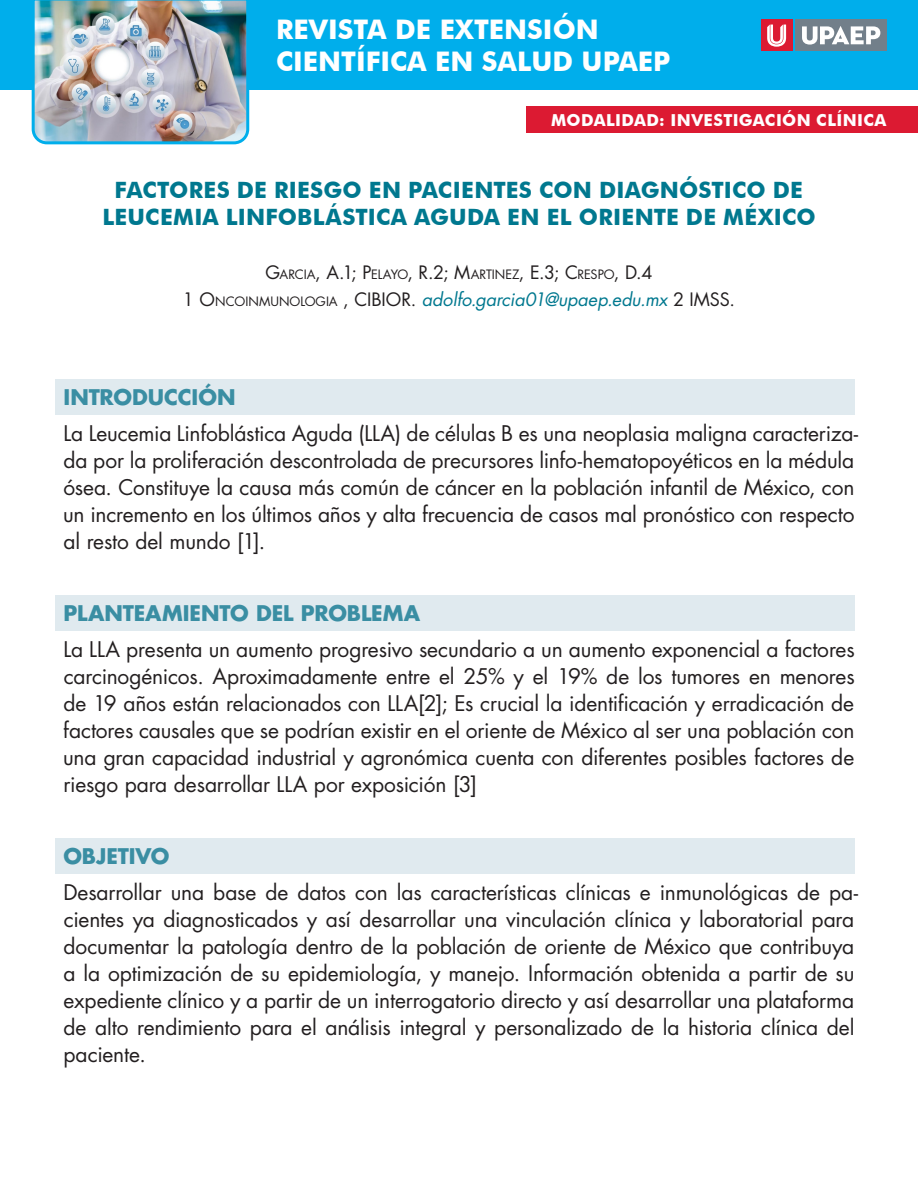
<style>
.page{position:relative;width:918px;height:1188px;background:#fff}
.page>*{position:absolute;margin:0;border:0;box-sizing:border-box;transform-origin:0 0}
.t1{font:700 27px/32.4px "Futura BT";color:#fff}
.título{font:700 22.5px/27px "Futura BT";letter-spacing:.01em;color:#00788f;text-align:center}
.cuerpo{font:21px/27px "Futura Std";letter-spacing:-.01em;color:#231f20}
.apartado{font:700 21px "Futura Std";letter-spacing:-.005em;color:#3a8ea3}
.autores{font:18px "Futura Std";color:#231f20}
.autores-2{font:italic 18px "Futura Std";letter-spacing:-.005em;color:#00788f}
.t2{font:700 16.5px "Futura BT";letter-spacing:.02em;color:#fff}
.autores-3{font:12.6px "Futura Std";letter-spacing:.005em;color:#231f20}
.s1{font-size:12.6px}
.s2{font-size:18px}
.s3{font-style:normal;color:#231f20}
</style>
<div class="page">
<div style="left:0;top:0;width:918px;height:90px;background:#00aeeb"></div>
<img style="left:31px;top:0;width:219px;height:145px">
<div style="left:796px;top:20px;width:91px;height:31px;background:#727f8a"></div>
<svg style="left:802px;top:26px;width:78px;height:19px"></svg>
<div style="left:761px;top:20px;width:31px;height:31px;background:#dc1a32"></div>
<svg style="left:767px;top:25px;width:19px;height:22px"></svg>
<div style="left:526px;top:106px;width:392px;height:27px;background:#dc1a32"></div>
<div style="left:56px;top:379px;width:799px;height:36px;background:#e0eaef"></div>
<div style="left:56px;top:595px;width:799px;height:36px;background:#e0eaef"></div>
<div style="left:56px;top:838px;width:799px;height:36px;background:#e0eaef"></div>
<p class="t1" style="left:276px;top:13px;width:396px">REVISTA DE EXTENSIÓN<br>CIENTÍFICA EN SALUD UPAEP</p>
<p class="t2" style="left:551px;top:110px;width:337px">MODALIDAD: INVESTIGACIÓN CLÍNICA</p>
<p class="título" style="left:102px;top:176px;width:715px">FACTORES DE RIESGO EN PACIENTES CON DIAGNÓSTICO DE<br>LEUCEMIA LINFOBLÁSTICA AGUDA EN EL ORIENTE DE MÉXICO</p>
<p class="autores" style="left:265px;top:261px;width:389px">G<span class="s1">ARCIA</span>, A.1; P<span class="s1">ELAYO</span>, R.2; M<span class="s1">ARTINEZ</span>, E.3; C<span class="s1">RESPO</span>, D.4</p>
<p class="autores-3" style="left:183px;top:293px;width:194px"><span class="s2">1 O</span>NCOINMUNOLOGIA <span class="s2">, CIBIOR</span></p>
<p class="autores-2" style="left:411px;top:288px;width:326px"><span class="s3">.</span> adolfo.garcia01@upaep.edu.mx <span class="s3">2 I MSS.</span></p>
<p class="apartado" style="left:64px;top:383px;width:173px">INTRODUCCIÓN</p>
<p class="cuerpo" style="left:63px;top:420px;width:797px">La Leucemia Linfoblástica Aguda (LLA) de células B es una neoplasia maligna caracteriza&shy;da por la proliferación descontrolada de precursores linfo-hematopoyéticos en la médula ósea. Constituye la causa más común de cáncer en la población infantil de México, con un incremento en los últimos años y alta frecuencia de casos mal pronóstico con respecto al resto del mundo [1].</p>
<p class="apartado" style="left:64px;top:599px;width:358px">PLANTEAMIENTO DEL PROBLEMA</p>
<p class="cuerpo" style="left:63px;top:636px;width:793px;text-align:justify">La LLA presenta un aumento progresivo secundario a un aumento exponencial a factores carcinogénicos. Aproximadamente entre el 25% y el 19% de los tumores en menores de 19 años están relacionados con LLA[2]; Es crucial la identificación y erradicación de factores causales que se podrían existir en el oriente de México al ser una población con una gran capacidad industrial y agronómica cuenta con diferentes posibles factores de riesgo para desarrollar LLA por exposición [3]</p>
<p class="apartado" style="left:63px;top:842px;width:108px">OBJETIVO</p>
<p class="cuerpo" style="left:63px;top:879px;width:796px">Desarrollar una base de datos con las características clínicas e inmunológicas de pa&shy;cientes ya diagnosticados y así desarrollar una vinculación clínica y laboratorial para documentar la patología dentro de la población de oriente de México que contribuya a la optimización de su epidemiología, y manejo. Información obtenida a partir de su expediente clínico y a partir de un interrogatorio directo y así desarrollar una plataforma de alto rendimiento para el análisis integral y personalizado de la historia clínica del paciente.</p>
</div>
